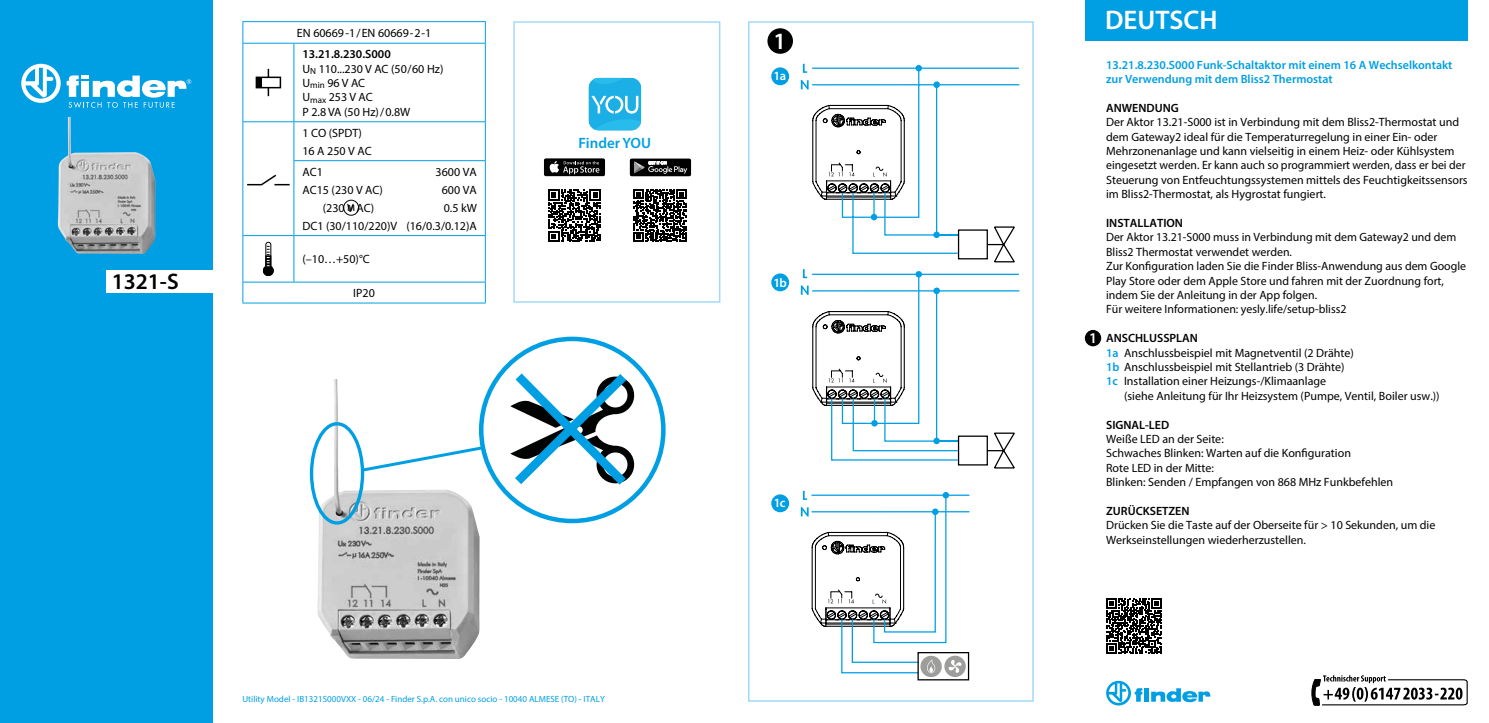
<style>
.page{position:relative;width:1489px;height:723px;background:#fff}
.page>*{position:absolute;margin:0;border:0;box-sizing:border-box;transform-origin:0 0}
.t1{font:600 27px "Myriad Pro";color:#fff}
.t2{font:600 23.4px "Myriad Pro";color:#fff}
.t3{font:600 22.5px "Myriad Pro";color:#000}
.t4{font:600 15px "Myriad Pro";color:#009fe3}
.t5{font:600 14.85px "Myriad Pro";color:#fff}
.t6{font:600 12.6px "Myriad Pro";color:#fff}
.t7{font:12px/14.4px "Myriad Pro";color:#000}
.t8{font:600 12px/14.4px "Myriad Pro";color:#009fe3}
.t9{font:600 12px "Myriad Pro";color:#000}
.t10{font:600 9.15px "Myriad Pro";color:#000}
.t11{font:9px "Myriad Pro";color:#009fe3}
.s1{font-weight:600}
.s2{font-weight:600;color:#009fe3}
</style>
<div class="page">
<svg style="left:1106px;top:681px;width:104px;height:24px"></svg>
<hr style="left:242px;top:21px;width:52px;height:1px;background:#009fe3">
<svg style="left:242px;top:22px;width:1px;height:21px"></svg>
<hr style="left:294px;top:21px;width:191px;height:1px;background:#009fe3">
<svg style="left:485px;top:22px;width:1px;height:21px"></svg>
<hr style="left:242px;top:43px;width:52px;height:1px;background:#009fe3">
<hr style="left:242px;top:44px;width:1px;height:77px;background:#009fe3">
<hr style="left:294px;top:43px;width:191px;height:1px;background:#009fe3">
<hr style="left:293px;top:44px;width:1px;height:77px;background:#009fe3">
<hr style="left:485px;top:44px;width:1px;height:77px;background:#009fe3">
<hr style="left:242px;top:121px;width:52px;height:1px;background:#009fe3">
<hr style="left:242px;top:122px;width:1px;height:39px;background:#009fe3">
<hr style="left:242px;top:161px;width:1px;height:74px;background:#009fe3">
<hr style="left:242px;top:235px;width:52px;height:1px;background:#009fe3">
<hr style="left:242px;top:236px;width:1px;height:46px;background:#009fe3">
<hr style="left:293px;top:236px;width:1px;height:46px;background:#009fe3">
<hr style="left:485px;top:236px;width:1px;height:46px;background:#009fe3">
<hr style="left:242px;top:282px;width:52px;height:1px;background:#009fe3">
<svg style="left:242px;top:282px;width:1px;height:21px"></svg>
<hr style="left:294px;top:282px;width:191px;height:1px;background:#009fe3">
<svg style="left:485px;top:282px;width:1px;height:21px"></svg>
<hr style="left:242px;top:303px;width:52px;height:1px;background:#009fe3">
<hr style="left:294px;top:303px;width:191px;height:1px;background:#009fe3">
<hr style="left:294px;top:121px;width:191px;height:1px;background:#009fe3">
<hr style="left:293px;top:122px;width:1px;height:38px;background:#009fe3">
<hr style="left:485px;top:122px;width:1px;height:38px;background:#009fe3">
<hr style="left:293px;top:160px;width:192px;height:1px;background:#009fe3">
<hr style="left:293px;top:161px;width:1px;height:74px;background:#009fe3">
<hr style="left:485px;top:161px;width:1px;height:74px;background:#009fe3">
<hr style="left:294px;top:235px;width:191px;height:1px;background:#009fe3">
<hr style="left:267px;top:69px;width:2px;height:27px;background:#000">
<div style="left:256px;top:77px;width:24px;height:11px;background:#fff"></div>
<div style="left:255px;top:77px;width:26px;height:11px;border:2px solid #000"></div>
<div style="left:257px;top:77px;width:5px;height:11px;background:#000"></div>
<svg style="left:247px;top:174px;width:43px;height:12px"></svg>
<svg style="left:263px;top:242px;width:11px;height:34px"></svg>
<div style="left:343px;top:200px;width:16px;height:16px;border:1px solid #000;border-radius:50%"></div>
<div style="left:0;top:0;width:213px;height:723px;background:#009fe3"></div>
<div style="left:106px;top:270px;width:113px;height:22px;background:#fff"></div>
<img style="left:58px;top:117px;width:98px;height:137px">
<img style="left:317px;top:379px;width:163px;height:280px">
<div style="left:310px;top:422px;width:54px;height:103px;border:3px solid #009fe3;border-radius:50%"></div>
<div style="left:479px;top:337px;width:186px;height:186px;border:4px solid #009fe3;border-radius:50%"></div>
<svg style="left:506px;top:364px;width:129px;height:130px"></svg>
<svg style="left:359px;top:444px;width:128px;height:30px"></svg>
<svg style="left:21px;top:64px;width:40px;height:39px"></svg>
<svg style="left:67px;top:75px;width:124px;height:33px"></svg>
<svg style="left:633px;top:189px;width:53px;height:53px"></svg>
<svg style="left:548px;top:189px;width:53px;height:53px"></svg>
<svg style="left:629px;top:158px;width:62px;height:18px"></svg>
<svg style="left:544px;top:158px;width:61px;height:18px"></svg>
<svg style="left:587px;top:76px;width:55px;height:56px"></svg>
<svg style="left:588px;top:78px;width:53px;height:53px;background:#3fbdea"></svg>
<div style="left:513px;top:21px;width:207px;height:282px;border:2px solid #a1daf8"></div>
<div style="left:767px;top:28px;width:26px;height:26px;background:#000;border-radius:50%"></div>
<svg style="left:800px;top:64px;width:219px;height:198px"></svg>
<div style="left:771px;top:67px;width:18px;height:18px;background:#009fe3;border-radius:50%"></div>
<hr style="left:812px;top:274px;width:206px;height:1px;background:#009fe3">
<hr style="left:812px;top:290px;width:207px;height:1px;background:#009fe3">
<div style="left:957px;top:435px;width:30px;height:30px;border:1px solid #000"></div>
<svg style="left:986px;top:432px;width:29px;height:36px"></svg>
<svg style="left:800px;top:269px;width:159px;height:192px"></svg>
<div style="left:771px;top:273px;width:18px;height:18px;background:#009fe3;border-radius:50%"></div>
<hr style="left:811px;top:494px;width:158px;height:2px;background:#009fe3">
<hr style="left:811px;top:511px;width:158px;height:1px;background:#009fe3">
<div style="left:920px;top:656px;width:21px;height:21px;background:#9d9d9c;border-radius:50%"></div>
<div style="left:944px;top:656px;width:21px;height:21px;background:#9d9d9c;border-radius:50%"></div>
<div style="left:917px;top:652px;width:52px;height:28px;border:1px solid #000"></div>
<svg style="left:800px;top:491px;width:161px;height:183px"></svg>
<div style="left:771px;top:494px;width:18px;height:18px;background:#009fe3;border-radius:50%"></div>
<div style="left:748px;top:21px;width:285px;height:681px;border:2px solid #a1daf8"></div>
<div style="left:1084px;top:0;width:383px;height:40px;background:#009fe3"></div>
<svg style="left:1311px;top:675px;width:156px;height:31px"></svg>
<div style="left:1084px;top:330px;width:17px;height:16px;background:#000;border-radius:50%"></div>
<svg style="left:1106px;top:598px;width:55px;height:56px"></svg>
<h3 class="t3" style="left:112px;top:267px;width:69px">1321-S</h3>
<p class="t7" style="left:297px;top:26px;width:136px">EN 60669-1/EN 60669-2-1</p>
<p class="t7" style="left:302px;top:47px;width:143px"><span class="s1">13.21.8.230.S000<br></span>U<sub>N</sub> 110...230 V AC (50/60 Hz)<br>U<sub>min</sub> 96 V AC<br>U<sub>max</sub> 253 V AC<br>P 2.8 VA (50 Hz)/0.8W</p>
<p class="t7" style="left:302px;top:123px;width:71px;line-height:18px">1 CO (SPDT)<br>16 A 250 V AC</p>
<p class="t7" style="left:302px;top:164px;width:22px">AC1</p>
<p class="t7" style="left:435px;top:164px;width:43px">3600 VA</p>
<p class="t7" style="left:302px;top:182px;width:82px">AC15 (230 V AC)</p>
<p class="t7" style="left:442px;top:182px;width:37px">600 VA</p>
<p class="t7" style="left:323px;top:200px;width:53px">(230 V AC)</p>
<p class="t7" style="left:302px;top:198px;width:176px;line-height:18px;text-align:right">0.5 kW<br>DC1 (30/110/220)V (16/0.3/0.12)A</p>
<p class="t7" style="left:302px;top:252px;width:69px">(–10…+50)°C</p>
<p class="t7" style="left:353px;top:286px;width:23px">IP20</p>
<p class="t10" style="left:347px;top:202px;width:9px">M</p>
<p class="t4" style="left:578px;top:134px;width:74px">Finder YOU</p>
<p class="t11" style="left:242px;top:693px;width:364px">Utility Model - IB1321S000VXX - 06/24 - Finder S.p.A. con unico socio - 10040 ALMESE (TO) - ITALY</p>
<h2 class="t2" style="left:773px;top:26px;width:14px">1</h2>
<p class="t6" style="left:773px;top:68px;width:14px">1a</p>
<p class="t6" style="left:773px;top:274px;width:15px">1b</p>
<p class="t6" style="left:773px;top:495px;width:13px">1c</p>
<p class="t5" style="left:1088px;top:329px;width:9px">1</p>
<h1 class="t1" style="left:1105px;top:3px;width:114px">DEUTSCH</h1>
<p class="t8" style="left:1106px;top:57px;width:348px">13.21.8.230.S000 Funk-Schaltaktor mit einem 16 A Wechselkontakt zur Verwendung mit dem Bliss2 Thermostat</p>
<p class="t9" style="left:1106px;top:100px;width:74px">ANWENDUNG</p>
<p class="t7" style="left:1106px;top:115px;width:363px">Der Aktor 13.21-S000 ist in Verbindung mit dem Bliss2-Thermostat und dem Gateway2 ideal für die Temperaturregelung in einer Ein- oder Mehrzonenanlage und kann vielseitig in einem Heiz- oder Kühlsystem eingesetzt werden. Er kann auch so programmiert werden, dass er bei der Steuerung von Entfeuchtungssystemen mittels des Feuchtigkeitssensors im Bliss2-Thermostat, als Hygrostat fungiert.</p>
<p class="t9" style="left:1106px;top:215px;width:78px">INSTALLATION</p>
<p class="t7" style="left:1106px;top:230px;width:361px">Der Aktor 13.21-S000 muss in Verbindung mit dem Gateway2 und dem Bliss2 Thermostat verwendet werden.<br>Zur Konfiguration laden Sie die Finder Bliss-Anwendung aus dem Google Play Store oder dem Apple Store und fahren mit der Zuordnung fort, indem Sie der Anleitung in der App folgen.<br>Für weitere Informationen: yesly.life/setup-bliss2</p>
<p class="t7" style="left:1106px;top:331px;width:249px"><span class="s1">ANSCHLUSSPLAN<br></span><span class="s2">1a</span> Anschlussbeispiel mit Magnetventil (2 Drähte)<br><span class="s2">1b</span> Anschlussbeispiel mit Stellantrieb (3 Drähte)<br><span class="s2">1c</span> Installation einer Heizungs-/Klimaanlage</p>
<p class="t7" style="left:1124px;top:388px;width:317px">(siehe Anleitung für Ihr Heizsystem (Pumpe, Ventil, Boiler usw.))</p>
<p class="t9" style="left:1106px;top:417px;width:65px">SIGNAL-LED</p>
<p class="t7" style="left:1106px;top:432px;width:288px">Weiße LED an der Seite:<br>Schwaches Blinken: Warten auf die Konfiguration<br>Rote LED in der Mitte:<br>Blinken: Senden / Empfangen von 868 MHz Funkbefehlen</p>
<p class="t9" style="left:1106px;top:503px;width:85px">ZURÜCKSETZEN</p>
<p class="t7" style="left:1106px;top:518px;width:331px">Drücken Sie die Taste auf der Oberseite für &gt; 10 Sekunden, um die<br>Werkseinstellungen wiederherzustellen.</p>
</div>
